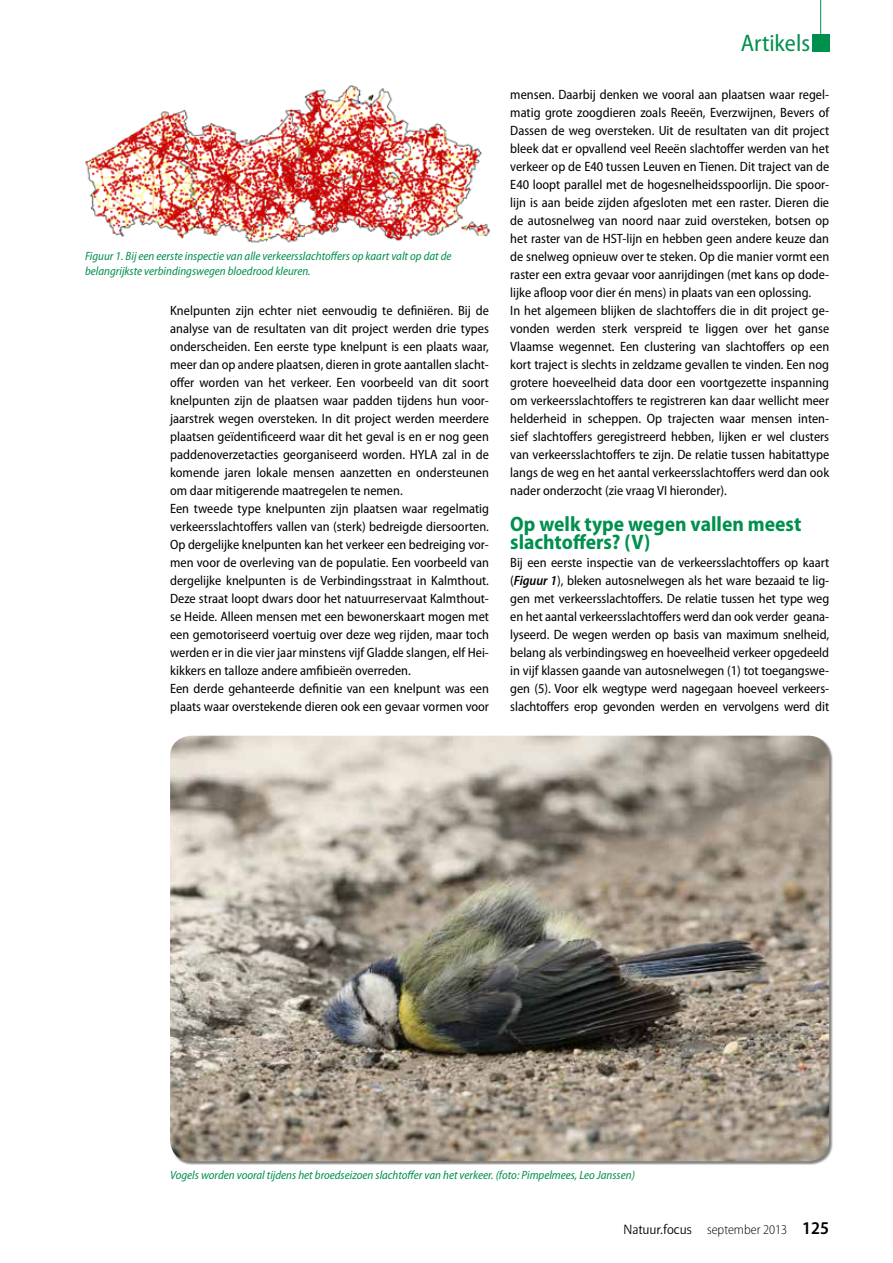
<style>
.page{position:relative;width:893px;height:1263px;background:#fff}
.page>*{position:absolute;margin:0;border:0;box-sizing:border-box;transform-origin:0 0}
.t1{font:semi-condensed 24px "Myriad Pro";color:#00904d}
.t2{font:700 semi-condensed 21px/18px "Myriad Pro";color:#00904d}
.t3{font:semi-condensed 13.5px/18px "Myriad Pro";color:#000}
.t4{font:300 semi-condensed 13.5px "Myriad Pro";color:#000}
.t5{font:italic semi-condensed 12px/15px "Myriad Pro";color:#00904d}
.s1{font-weight:600;font-style:italic}
.s2{font-family:"Beo Sans R11";font-weight:400;font-stretch:normal;font-size:15px}
.s3{font-weight:600;font-size:18px}
</style>
<div class="page">
<img style="left:85px;top:85px;width:405px;height:158px">
<img style="left:170px;top:736px;width:659px;height:425px">
<hr style="left:820px;top:0;width:1px;height:43px;background:#00904d">
<div style="left:812px;top:34px;width:17px;height:17px;background:#00904d"></div>
<p class="t5" style="left:85px;top:249px;width:368px">Figuur 1. Bij een eerste inspectie van alle verkeersslachtoffers op kaart valt op dat de belangrijkste verbindingswegen bloedrood kleuren.</p>
<p class="t3" style="left:170px;top:302px;width:320px">Knelpunten zijn echter niet eenvoudig te definiëren. Bij de analyse van de resultaten van dit project werden drie types onderscheiden. Een eerste type knelpunt is een plaats waar, meer dan op andere plaatsen, dieren in grote aantallen slacht&shy;offer worden van het verkeer. Een voorbeeld van dit soort knelpunten zijn de plaatsen waar padden tijdens hun voor&shy;jaarstrek wegen oversteken. In dit project werden meerdere plaatsen geïdentificeerd waar dit het geval is en er nog geen paddenoverzetacties georganiseerd worden. HYLA zal in de komende jaren lokale mensen aanzetten en ondersteunen om daar mitigerende maatregelen te nemen.<br>Een tweede type knelpunten zijn plaatsen waar regelmatig verkeersslachtoffers vallen van (sterk) bedreigde diersoorten.<br>Op dergelijke knelpunten kan het verkeer een bedreiging vor&shy;men voor de overleving van de populatie. Een voorbeeld van dergelijke knelpunten is de Verbindingsstraat in Kalmthout.<br>Deze straat loopt dwars door het natuurreservaat Kalmthout&shy;se Heide. Alleen mensen met een bewonerskaart mogen met een gemotoriseerd voertuig over deze weg rijden, maar toch werden er in die vier jaar minstens vijf Gladde slangen, elf Hei&shy;kikkers en talloze andere amfibieën overreden.<br>Een derde gehanteerde definitie van een knelpunt was een plaats waar overstekende dieren ook een gevaar vormen voor</p>
<h1 class="t1" style="left:741px;top:30px;width:71px">Artikels</h1>
<p class="t3" style="left:510px;top:86px;width:320px">mensen. Daarbij denken we vooral aan plaatsen waar regel&shy;matig grote zoogdieren zoals Reeën, Everzwijnen, Bevers of Dassen de weg oversteken. Uit de resultaten van dit project bleek dat er opvallend veel Reeën slachtoffer werden van het verkeer op de E40 tussen Leuven en Tienen. Dit traject van de E40 loopt parallel met de hogesnelheidsspoorlijn. Die spoor&shy;lijn is aan beide zijden afgesloten met een raster. Dieren die de autosnelweg van noord naar zuid oversteken, botsen op het raster van de HST-lijn en hebben geen andere keuze dan de snelweg opnieuw over te steken. Op die manier vormt een raster een extra gevaar voor aanrijdingen (met kans op dode&shy;lijke afloop voor dier én mens) in plaats van een oplossing.<br>In het algemeen blijken de slachtoffers die in dit project ge&shy;vonden werden sterk verspreid te liggen over het ganse Vlaamse wegennet. Een clustering van slachtoffers op een kort traject is slechts in zeldzame gevallen te vinden. Een nog grotere hoeveelheid data door een voortgezette inspanning om verkeersslachtoffers te registreren kan daar wellicht meer helderheid in scheppen. Op trajecten waar mensen inten&shy;sief slachtoffers geregistreerd hebben, lijken er wel clusters van verkeersslachtoffers te zijn. De relatie tussen habitattype langs de weg en het aantal verkeersslachtoffers werd dan ook nader onderzocht (zie vraag VI hieronder).</p>
<h2 class="t2" style="left:510px;top:515px;width:293px">Op welk type wegen vallen meest slachtoffers? (V)</h2>
<p class="t3" style="left:510px;top:554px;width:320px;text-align:justify">Bij een eerste inspectie van de verkeersslachtoffers op kaart (<span class="s1">Figuur 1</span>), bleken autosnelwegen als het ware bezaaid te lig&shy;gen met verkeersslachtoffers. De relatie tussen het type weg en het aantal verkeersslachtoffers werd dan ook verder geana&shy;lyseerd. De wegen werden op basis van maximum snelheid, belang als verbindingsweg en hoeveelheid verkeer opgedeeld in vijf klassen gaande van autosnelwegen (1) tot toegangswe&shy;gen (5). Voor elk wegtype werd nagegaan hoeveel verkeers&shy;slachtoffers erop gevonden werden en vervolgens werd dit</p>
<p class="t5" style="left:170px;top:1168px;width:466px">Vogels worden vooral tijdens het broedseizoen slachtoffer van het verkeer. (foto: Pimpelmees, Leo Janssen)</p>
<p class="t4" style="left:624px;top:1222px;width:207px"><span class="s2">Natuur.focus</span> september 2013 <span class="s3">125</span></p>
</div>
